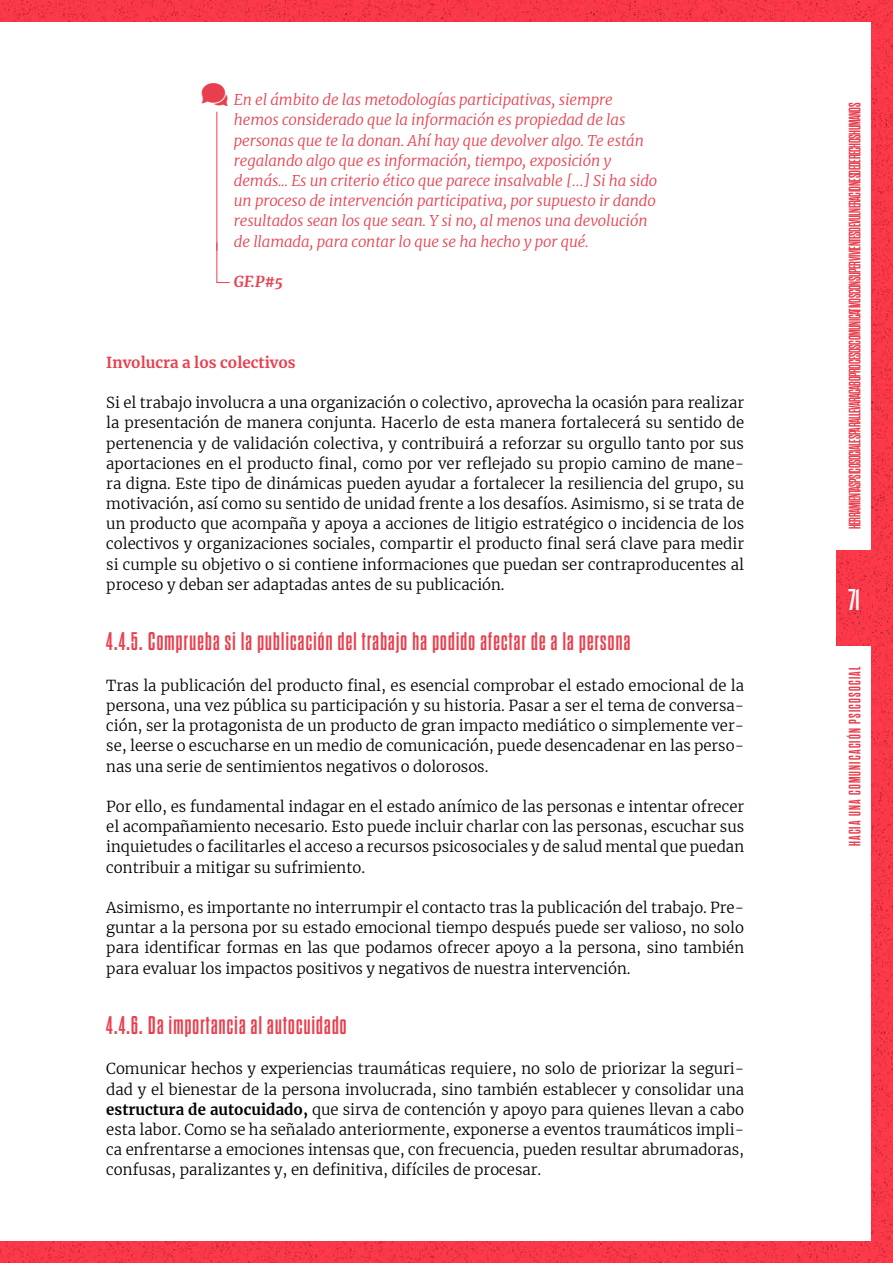
<style>
.page{position:relative;width:893px;height:1263px;background:#f83849}
.page>*{position:absolute;margin:0;border:0;box-sizing:border-box;transform-origin:0 0}
.t1{font:700 30px "Dharma Gothic M";color:#fff}
.t2{font:700 25.5px "Dharma Gothic M";letter-spacing:.05em;color:#e83f4e}
.t3{font:700 16.5px "Dharma Gothic M";letter-spacing:.075em;color:#e83f4e}
.Texto{font:300 15px/20.2px "Merriweather";color:#000;text-align:justify}
.t4{font:italic 300 15px/20.2px "Merriweather";letter-spacing:-.01em;color:#e83f4e}
.Ladillos_1_1_1{font:700 15px "Merriweather";color:#e83f4e}
.Texto_-_Testimonio_-_firna{font:italic 700 15px "Merriweather";color:#e83f4e}
.s1{font-family:"icofont";font-weight:400;font-style:normal;font-size:30px}
.s2{font-weight:700}
</style>
<div class="page">
<div style="left:0;top:22px;width:871px;height:1219px;background:#fff"></div>
<img style="left:837px;top:551px;width:56px;height:94px">
<hr style="left:216px;top:112px;width:1px;height:139px;background:#e83f4e">
<svg style="left:216px;top:242px;width:14px;height:41px"></svg>
<p class="t4" style="left:234px;top:89px;width:425px;text-indent:-34px"><span class="s1">߱</span> En el ámbito de las metodologías participativas, siempre hemos considerado que la información es propiedad de las personas que te la donan. Ahí hay que devolver algo. Te están regalando algo que es información, tiempo, exposición y demás... Es un criterio ético que parece insalvable […] Si ha sido un proceso de intervención participativa, por supuesto ir dando resultados sean los que sean. Y si no, al menos una devolución de llamada, para contar lo que se ha hecho y por qué.</p>
<p class="Texto_-_Testimonio_-_firna" style="left:234px;top:272px;width:51px">GF.P#5</p>
<p class="Ladillos_1_1_1" style="left:106px;top:352px;width:191px">Involucra a los colectivos</p>
<p class="Texto" style="left:106px;top:392px;width:639px">Si el trabajo involucra a una organización o colectivo, aprovecha la ocasión para realizar la presentación de manera conjunta. Hacerlo de esta manera fortalecerá su sentido de pertenencia y de validación colectiva, y contribuirá a reforzar su orgullo tanto por sus aportaciones en el producto final, como por ver reflejado su propio camino de mane&shy;ra digna. Este tipo de dinámicas pueden ayudar a fortalecer la resiliencia del grupo, su motivación, así como su sentido de unidad frente a los desafíos. Asimismo, si se trata de un producto que acompaña y apoya a acciones de litigio estratégico o incidencia de los colectivos y organizaciones sociales, compartir el producto final será clave para medir si cumple su objetivo o si contiene informaciones que puedan ser contraproducentes al proceso y deban ser adaptadas antes de su publicación.</p>
<p class="t2" style="left:106px;top:629px;width:525px">4.4.5. Comprueba si la publicación del trabajo ha podido afectar de a la persona</p>
<p class="Texto" style="left:106px;top:675px;width:639px">Tras la publicación del producto final, es esencial comprobar el estado emocional de la persona, una vez pública su participación y su historia. Pasar a ser el tema de conversa&shy;ción, ser la protagonista de un producto de gran impacto mediático o simplemente ver&shy;se, leerse o escucharse en un medio de comunicación, puede desencadenar en las perso&shy;nas una serie de sentimientos negativos o dolorosos.</p>
<p class="Texto" style="left:106px;top:796px;width:639px">Por ello, es fundamental indagar en el estado anímico de las personas e intentar ofrecer el acompañamiento necesario. Esto puede incluir charlar con las personas, escuchar sus inquietudes o facilitarles el acceso a recursos psicosociales y de salud mental que puedan contribuir a mitigar su sufrimiento.</p>
<p class="Texto" style="left:106px;top:897px;width:639px">Asimismo, es importante no interrumpir el contacto tras la publicación del trabajo. Pre&shy;guntar a la persona por su estado emocional tiempo después puede ser valioso, no solo para identificar formas en las que podamos ofrecer apoyo a la persona, sino también para evaluar los impactos positivos y negativos de nuestra intervención.</p>
<p class="t2" style="left:106px;top:1013px;width:242px">4.4.6. Da importancia al autocuidado</p>
<p class="Texto" style="left:106px;top:1058px;width:639px">Comunicar hechos y experiencias traumáticas requiere, no solo de priorizar la seguri&shy;dad y el bienestar de la persona involucrada, sino también establecer y consolidar una <span class="s2">estructura de autocuidado,</span> que sirva de contención y apoyo para quienes llevan a cabo esta labor. Como se ha señalado anteriormente, exponerse a eventos traumáticos impli&shy;ca enfrentarse a emociones intensas que, con frecuencia, pueden resultar abrumadoras, confusas, paralizantes y, en definitiva, difíciles de procesar.</p>
<p class="t3" style="left:847px;top:483px;width:381px;rotate:-90deg">psicosocialesparallevaracaboprocesoscomunicativosconsupervivientesdevulneracionesde Derechos Humanos</p>
<p class="t3" style="left:847px;top:529px;width:9px;rotate:-90deg">Herramientas</p>
<h1 class="t1" style="left:848px;top:585px;width:13px">71</h1>
<p class="t3" style="left:847px;top:846px;width:181px;rotate:-90deg">HACIA UNA COMUNICACIÓN PSICOSOCIAL</p>
</div>
